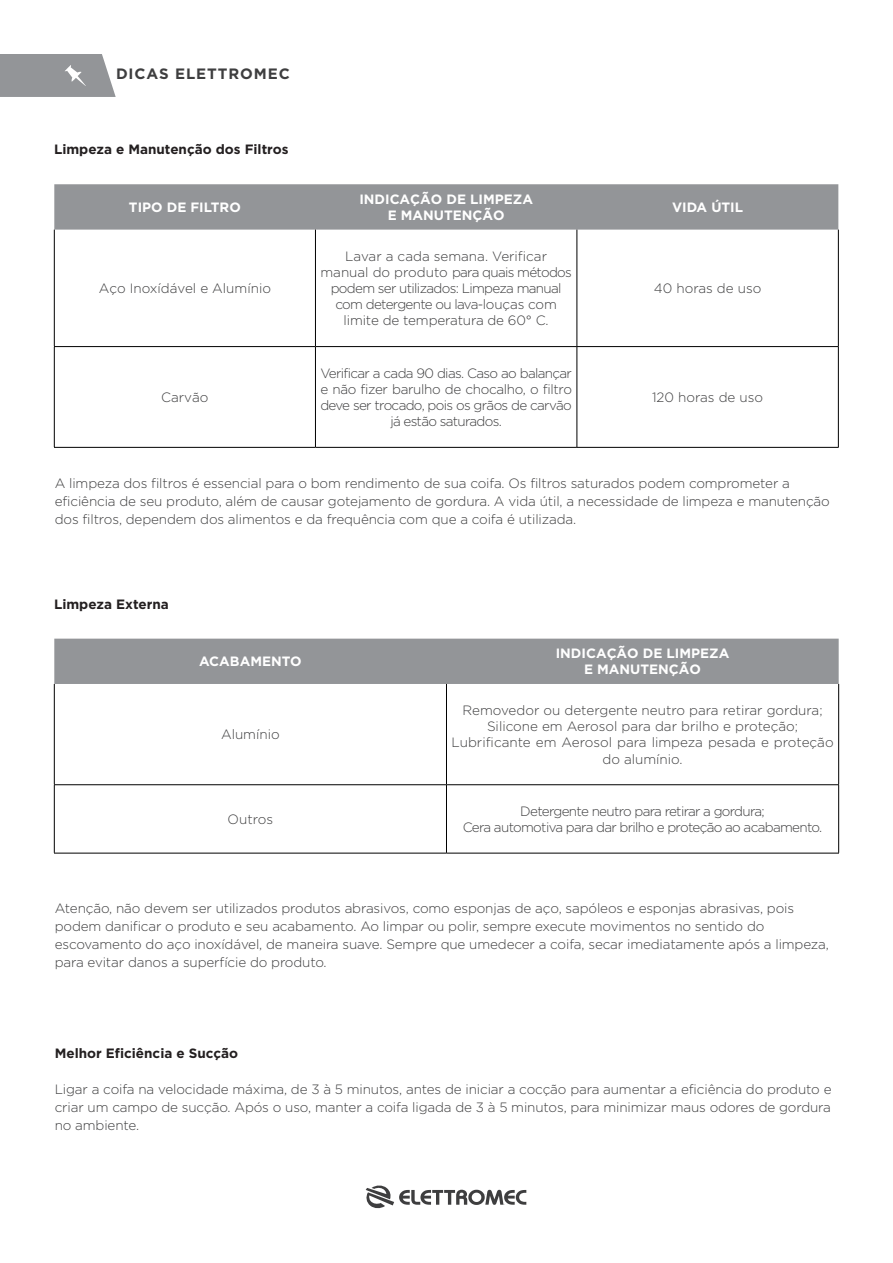
<style>
.page{position:relative;width:893px;height:1263px;background:#fff}
.page>*{position:absolute;margin:0;border:0;box-sizing:border-box;transform-origin:0 0}
.t1{font:700 15px "Gotham";letter-spacing:.06em;color:#3e3e3f}
.t2{font:300 13.5px/18px "Gotham";letter-spacing:-.01em;color:#3e3e3f}
.t3{font:300 13.5px/16.2px "Gotham";letter-spacing:-.05em;color:#3e3e3f;text-align:center}
.t4{font:300 13.5px/16.2px "Gotham";letter-spacing:-.035em;color:#3e3e3f;text-align:center}
.t5{font:700 13.5px "Gotham";color:#fff}
.t6{font:700 13.5px "Gotham";color:#231f20}
</style>
<div class="page">
<svg style="left:365px;top:1185px;width:161px;height:24px"></svg>
<svg style="left:0;top:54px;width:116px;height:43px;background:#9c9ea0"></svg>
<div style="left:54px;top:184px;width:784px;height:46px;background:#939598"></div>
<hr style="left:54px;top:230px;width:1px;height:116px;background:#000">
<hr style="left:315px;top:230px;width:1px;height:116px;background:#000">
<hr style="left:577px;top:230px;width:1px;height:116px;background:#000">
<hr style="left:838px;top:230px;width:1px;height:116px;background:#000">
<hr style="left:54px;top:346px;width:261px;height:1px;background:#000">
<hr style="left:54px;top:347px;width:1px;height:100px;background:#000">
<hr style="left:315px;top:346px;width:262px;height:1px;background:#000">
<hr style="left:315px;top:347px;width:1px;height:100px;background:#000">
<hr style="left:577px;top:346px;width:262px;height:1px;background:#000">
<hr style="left:577px;top:347px;width:1px;height:100px;background:#000">
<hr style="left:838px;top:347px;width:1px;height:100px;background:#000">
<hr style="left:54px;top:447px;width:261px;height:1px;background:#000">
<hr style="left:315px;top:447px;width:262px;height:1px;background:#000">
<hr style="left:577px;top:447px;width:262px;height:1px;background:#000">
<div style="left:54px;top:639px;width:785px;height:45px;background:#939598"></div>
<hr style="left:54px;top:684px;width:1px;height:100px;background:#000">
<hr style="left:446px;top:684px;width:1px;height:100px;background:#000">
<hr style="left:838px;top:684px;width:1px;height:100px;background:#000">
<hr style="left:54px;top:784px;width:392px;height:1px;background:#000">
<hr style="left:54px;top:785px;width:1px;height:68px;background:#000">
<hr style="left:446px;top:784px;width:393px;height:1px;background:#000">
<hr style="left:446px;top:785px;width:1px;height:68px;background:#000">
<hr style="left:838px;top:785px;width:1px;height:68px;background:#000">
<hr style="left:54px;top:853px;width:392px;height:1px;background:#000">
<hr style="left:446px;top:853px;width:393px;height:1px;background:#000">
<p class="t1" style="left:116px;top:65px;width:175px">DICAS ELETTROMEC</p>
<p class="t6" style="left:54px;top:142px;width:236px">Limpeza e Manutenção dos Filtros</p>
<p class="t5" style="left:129px;top:199px;width:113px">TIPO DE FILTRO</p>
<p class="t5" style="left:359px;top:191px;width:175px">INDICAÇÃO DE LIMPEZA</p>
<p class="t5" style="left:388px;top:207px;width:118px">E MANUTENÇÃO</p>
<p class="t5" style="left:672px;top:199px;width:73px">VIDA ÚTIL</p>
<p class="t2" style="left:99px;top:279px;width:174px">Aço Inoxídável e Alumínio</p>
<p class="t4" style="left:320px;top:248px;width:253px">Lavar a cada semana. Verificar manual do produto para quais métodos podem ser utilizados: Limpeza manual com detergente ou lava-louças com limite de temperatura de 60° C.</p>
<p class="t2" style="left:654px;top:279px;width:109px">40 horas de uso</p>
<p class="t2" style="left:161px;top:388px;width:49px">Carvão</p>
<p class="t3" style="left:320px;top:365px;width:253px">Verificar a cada 90 dias. Caso ao balançar e não fizer barulho de chocalho, o filtro deve ser trocado, pois os grãos de carvão já estão saturados.</p>
<p class="t2" style="left:652px;top:388px;width:113px">120 horas de uso</p>
<p class="t2" style="left:55px;top:474px;width:777px">A limpeza dos filtros é essencial para o bom rendimento de sua coifa. Os filtros saturados podem comprometer a eficiência de seu produto, além de causar gotejamento de gordura. A vida útil, a necessidade de limpeza e manutenção dos filtros, dependem dos alimentos e da frequência com que a coifa é utilizada.</p>
<p class="t6" style="left:54px;top:596px;width:116px">Limpeza Externa</p>
<p class="t5" style="left:199px;top:654px;width:104px">ACABAMENTO</p>
<p class="t2" style="left:221px;top:725px;width:60px">Alumínio</p>
<p class="t2" style="left:228px;top:810px;width:47px">Outros</p>
<p class="t5" style="left:556px;top:645px;width:175px">INDICAÇÃO DE LIMPEZA</p>
<p class="t5" style="left:584px;top:662px;width:118px">E MANUTENÇÃO</p>
<p class="t2" style="left:463px;top:701px;width:361px">Removedor ou detergente neutro para retirar gordura;</p>
<p class="t2" style="left:487px;top:717px;width:313px">Silicone em Aerosol para dar brilho e proteção;</p>
<p class="t2" style="left:451px;top:734px;width:384px;line-height:16.2px;text-align:center">Lubrificante em Aerosol para limpeza pesada e proteção do alumínio.</p>
<p class="t3" style="left:520px;top:803px;width:246px">Detergente neutro para retirar a gordura;</p>
<p class="t3" style="left:463px;top:819px;width:361px">Cera automotiva para dar brilho e proteção ao acabamento.</p>
<p class="t2" style="left:55px;top:899px;width:776px">Atenção, não devem ser utilizados produtos abrasivos, como esponjas de aço, sapóleos e esponjas abrasivas, pois podem danificar o produto e seu acabamento. Ao limpar ou polir, sempre execute movimentos no sentido do escovamento do aço inoxídável, de maneira suave. Sempre que umedecer a coifa, secar imediatamente após a limpeza, para evitar danos a superfície do produto.</p>
<p class="t6" style="left:55px;top:1045px;width:185px">Melhor Eficiência e Sucção</p>
<p class="t2" style="left:55px;top:1080px;width:778px;text-align:justify">Ligar a coifa na velocidade máxima, de 3 à 5 minutos, antes de iniciar a cocção para aumentar a eficiência do produto e criar um campo de sucção. Após o uso, manter a coifa ligada de 3 à 5 minutos, para minimizar maus odores de gordura no ambiente.</p>
</div>
